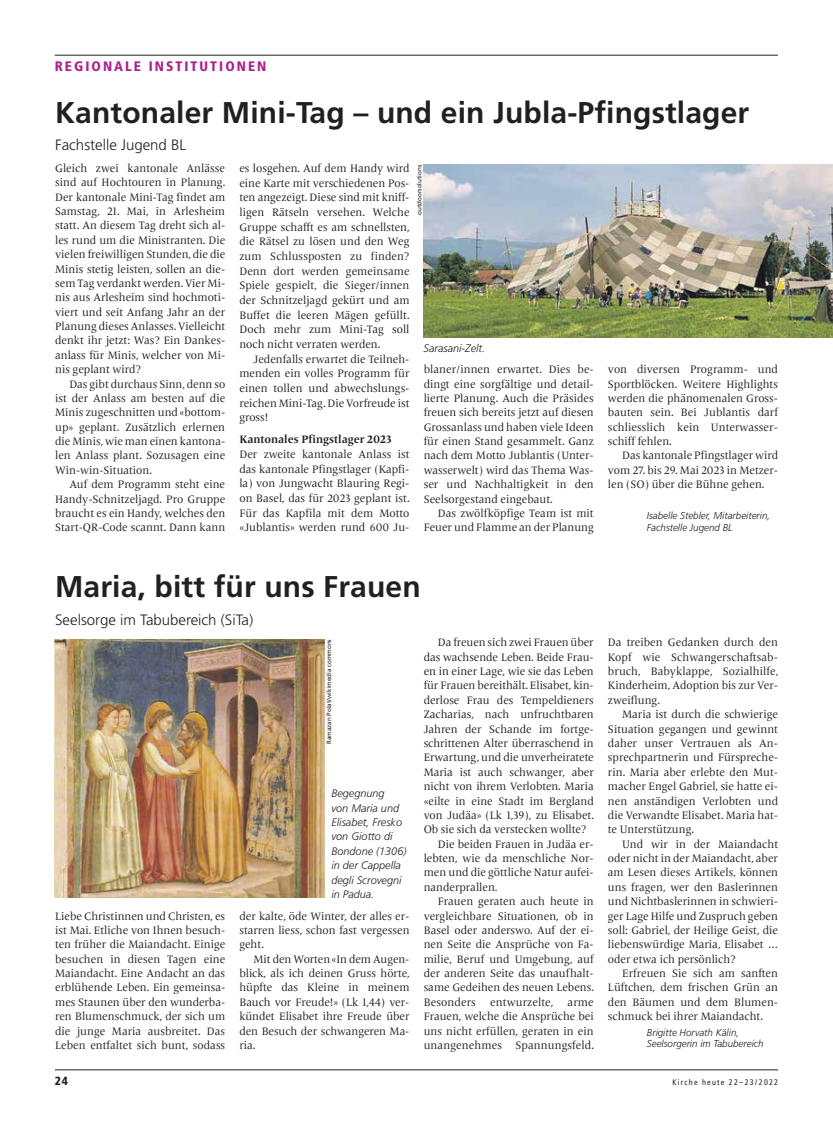
<style>
.page{position:relative;width:833px;height:1134px;background:#fff}
.page>*{position:absolute;margin:0;border:0;box-sizing:border-box;transform-origin:0 0}
.t1{font:700 30px "Frutiger";letter-spacing:.005em;color:#231f20}
.t2{font:300 15px "Frutiger";color:#231f20}
.t3{font:900 condensed 13.75px "Frutiger";letter-spacing:.15em;color:#ab218e}
.t4{font:900 condensed 11.88px "Frutiger";color:#231f20}
.t5{font:11.25px/14.4px "Frutiger Serif LT Pro";color:#231f20;text-align:justify}
.t6{font:700 11.25px "Frutiger Serif LT Pro";color:#231f20}
.t7{font:italic 300 10.88px/14.4px "Frutiger";color:#231f20}
.t8{font:italic 300 10px/11.9px "Frutiger";color:#231f20}
.t9{font:condensed 8.12px "Frutiger";letter-spacing:.15em;color:#231f20}
.t10{font:6.25px "Frutiger";color:#231f20}
</style>
<div class="page">
<hr style="left:55px;top:1070px;width:723px;height:1px;background:#231f20">
<hr style="left:55px;top:55px;width:723px;height:1px;background:#231f20">
<img style="left:54px;top:639px;width:270px;height:259px">
<img style="left:423px;top:165px;width:410px;height:172px">
<p class="t3" style="left:55px;top:58px;width:213px">REGIONALE INSTITUTIONEN</p>
<h1 class="t1" style="left:55px;top:94px;width:695px">Kantonaler Mini-Tag – und ein Jubla-Pfingstlager</h1>
<h2 class="t2" style="left:55px;top:137px;width:132px">Fachstelle Jugend BL</h2>
<p class="t5" style="left:55px;top:161px;width:172px">Gleich zwei kantonale Anlässe sind auf Hochtouren in Planung.<br>Der kantonale Mini-Tag findet am Samstag, 21. Mai, in Arlesheim statt. An diesem Tag dreht sich al&shy;les rund um die Ministranten. Die vielen freiwilligen Stunden, die die Minis stetig leisten, sollen an die&shy;sem Tag verdankt werden. Vier Mi&shy;nis aus Arlesheim sind hochmoti&shy;viert und seit Anfang Jahr an der Planung dieses Anlasses. Vielleicht denkt ihr jetzt: Was? Ein Dankes&shy;anlass für Minis, welcher von Mi&shy;nis geplant wird?</p>
<p class="t5" style="left:55px;top:377px;width:172px;text-indent:14px">Das gibt durchaus Sinn, denn so ist der Anlass am besten auf die Minis zugeschnitten und «bottom&shy;up» geplant. Zusätzlich erlernen die Minis, wie man einen kantona&shy;len Anlass plant. Sozusagen eine Win-win-Situation.</p>
<p class="t5" style="left:55px;top:477px;width:172px;text-indent:14px">Auf dem Programm steht eine Handy-Schnitzeljagd. Pro Gruppe braucht es ein Handy, welches den Start-QR-Code scannt. Dann kann</p>
<p class="t5" style="left:239px;top:161px;width:172px">es losgehen. Auf dem Handy wird eine Karte mit verschiedenen Pos&shy;ten angezeigt. Diese sind mit kniff&shy;ligen Rätseln versehen. Welche Gruppe schafft es am schnellsten, die Rätsel zu lösen und den Weg zum Schlussposten zu finden?<br>Denn dort werden gemeinsame Spiele gespielt, die Sieger/innen der Schnitzeljagd gekürt und am Buffet die leeren Mägen gefüllt.<br>Doch mehr zum Mini-Tag soll noch nicht verraten werden.</p>
<p class="t5" style="left:239px;top:352px;width:172px;text-indent:14px">Jedenfalls erwartet die Teilneh&shy;menden ein volles Programm für einen tollen und abwechslungs&shy;reichen Mini-Tag. Die Vorfreude ist gross!</p>
<p class="t6" style="left:239px;top:433px;width:154px">Kantonales Pfingstlager 2023</p>
<p class="t5" style="left:239px;top:447px;width:172px">Der zweite kantonale Anlass ist das kantonale Pfingstlager (Kapfi&shy;la) von Jungwacht Blauring Regi&shy;on Basel, das für 2023 geplant ist.<br>Für das Kapfila mit dem Motto «Jublantis» werden rund 600 Ju-</p>
<p class="t10" style="left:415px;top:215px;width:51px;rotate:-90deg">outdoorsolutions</p>
<p class="t7" style="left:423px;top:341px;width:63px">Sarasani-Zelt.</p>
<p class="t5" style="left:424px;top:362px;width:172px">blaner/innen erwartet. Dies be&shy;dingt eine sorgfältige und detail&shy;lierte Planung. Auch die Präsides freuen sich bereits jetzt auf diesen Grossanlass und haben viele Ideen für einen Stand gesammelt. Ganz nach dem Motto Jublantis (Unter&shy;wasserwelt) wird das Thema Was&shy;ser und Nachhaltigkeit in den Seelsorgestand eingebaut.</p>
<p class="t5" style="left:424px;top:506px;width:172px;text-align:right">Das zwölfköpfige Team ist mit<br>Feuer und Flamme an der Planung</p>
<p class="t5" style="left:608px;top:362px;width:172px">von diversen Programm- und Sportblöcken. Weitere Highlights werden die phänomenalen Gross&shy;bauten sein. Bei Jublantis darf schliesslich kein Unterwasser&shy;schiff fehlen.</p>
<p class="t5" style="left:608px;top:449px;width:172px;text-indent:14px">Das kantonale Pfingstlager wird vom 27. bis 29. Mai 2023 in Metzer&shy;len (SO) über die Bühne gehen.</p>
<p class="t8" style="left:647px;top:509px;width:125px">Isabelle Stebler, Mitarbeiterin,<br>Fachstelle Jugend BL</p>
<h1 class="t1" style="left:55px;top:569px;width:367px">Maria, bitt für uns Frauen</h1>
<h2 class="t2" style="left:55px;top:611px;width:200px">Seelsorge im Tabubereich (SiTa)</h2>
<p class="t10" style="left:325px;top:744px;width:106px;rotate:-90deg">Ramazan Polat/wikimedia commons</p>
<p class="t7" style="left:331px;top:786px;width:76px">Begegnung<br>von Maria und<br>Elisabet, Fresko von Giotto di<br>Bondone (1306) in der Cappella degli Scrovegni in Padua.</p>
<p class="t5" style="left:55px;top:909px;width:172px">Liebe Christinnen und Christen, es ist Mai. Etliche von Ihnen besuch&shy;ten früher die Maiandacht. Einige besuchen in diesen Tagen eine Maiandacht. Eine Andacht an das erblühende Leben. Ein gemeinsa&shy;mes Staunen über den wunderba&shy;ren Blumenschmuck, der sich um die junge Maria ausbreitet. Das Leben entfaltet sich bunt, sodass</p>
<p class="t5" style="left:239px;top:909px;width:172px">der kalte, öde Winter, der alles er&shy;starren liess, schon fast vergessen geht.</p>
<p class="t5" style="left:239px;top:952px;width:172px;text-indent:14px">Mit den Worten «In dem Augen&shy;blick, als ich deinen Gruss hörte, hüpfte das Kleine in meinem Bauch vor Freude!» (Lk 1,44) ver&shy;kündet Elisabet ihre Freude über den Besuch der schwangeren Ma&shy;ria.</p>
<p class="t5" style="left:438px;top:635px;width:157px">Da freuen sich zwei Frauen über</p>
<p class="t5" style="left:424px;top:650px;width:172px">das wachsende Leben. Beide Frau-</p>
<p class="t5" style="left:424px;top:664px;width:172px">en in einer Lage, wie sie das Leben</p>
<p class="t5" style="left:424px;top:679px;width:172px">für Frauen bereithält. Elisabet, kin-</p>
<p class="t5" style="left:424px;top:693px;width:171px">derlose Frau des Tempeldieners</p>
<p class="t5" style="left:424px;top:707px;width:172px">Zacharias, nach unfruchtbaren</p>
<p class="t5" style="left:424px;top:722px;width:172px">Jahren der Schande im fortge-</p>
<p class="t5" style="left:424px;top:736px;width:172px">schrittenen Alter überraschend in</p>
<p class="t5" style="left:424px;top:750px;width:172px">Erwartung, und die unverheiratete</p>
<p class="t5" style="left:424px;top:765px;width:172px">Maria ist auch schwanger, aber</p>
<p class="t5" style="left:424px;top:779px;width:171px">nicht von ihrem Verlobten. Maria</p>
<p class="t5" style="left:424px;top:794px;width:172px">«eilte in eine Stadt im Bergland</p>
<p class="t5" style="left:424px;top:808px;width:172px">von Judäa» (Lk 1,39), zu Elisabet.</p>
<p class="t5" style="left:424px;top:822px;width:164px">Ob sie sich da verstecken wollte?</p>
<p class="t5" style="left:438px;top:837px;width:157px">Die beiden Frauen in Judäa er-</p>
<p class="t5" style="left:424px;top:851px;width:172px">lebten, wie da menschliche Nor-</p>
<p class="t5" style="left:424px;top:865px;width:172px">men und die göttliche Natur aufei-</p>
<p class="t5" style="left:424px;top:880px;width:75px">nanderprallen.</p>
<p class="t5" style="left:438px;top:894px;width:157px">Frauen geraten auch heute in</p>
<p class="t5" style="left:424px;top:909px;width:172px">vergleichbare Situationen, ob in</p>
<p class="t5" style="left:424px;top:923px;width:172px">Basel oder anderswo. Auf der ei-</p>
<p class="t5" style="left:424px;top:937px;width:172px">nen Seite die Ansprüche von Fa-</p>
<p class="t5" style="left:424px;top:952px;width:171px">milie, Beruf und Umgebung, auf</p>
<p class="t5" style="left:424px;top:966px;width:172px">der anderen Seite das unaufhalt-</p>
<p class="t5" style="left:424px;top:980px;width:172px">same Gedeihen des neuen Lebens.</p>
<p class="t5" style="left:424px;top:995px;width:54px">Besonders</p>
<p class="t5" style="left:490px;top:995px;width:65px">entwurzelte,</p>
<p class="t5" style="left:424px;top:995px;width:172px;text-indent:144px">arme Frauen, welche die Ansprüche bei uns nicht erfüllen, geraten in ein unangenehmes Spannungsfeld.</p>
<p class="t5" style="left:608px;top:635px;width:172px">Da treiben Gedanken durch den Kopf wie Schwangerschaftsab&shy;bruch, Babyklappe, Sozialhilfe, Kinderheim, Adoption bis zur Ver&shy;zweiflung.</p>
<p class="t5" style="left:608px;top:707px;width:172px;text-indent:14px">Maria ist durch die schwierige Situation gegangen und gewinnt daher unser Vertrauen als An&shy;sprechpartnerin und Fürspreche&shy;rin. Maria aber erlebte den Mut&shy;macher Engel Gabriel, sie hatte ei&shy;nen anständigen Verlobten und die Verwandte Elisabet. Maria hat&shy;te Unterstützung.</p>
<p class="t5" style="left:608px;top:837px;width:172px;text-indent:14px">Und wir in der Maiandacht oder nicht in der Maiandacht, aber am Lesen dieses Artikels, können uns fragen, wer den Baslerinnen und Nichtbaslerinnen in schwieri&shy;ger Lage Hilfe und Zuspruch geben soll: Gabriel, der Heilige Geist, die liebenswürdige Maria, Elisabet … oder etwa ich persönlich?</p>
<p class="t5" style="left:608px;top:966px;width:172px;text-indent:14px">Erfreuen Sie sich am sanften Lüftchen, dem frischen Grün an den Bäumen und dem Blumen&shy;schmuck bei ihrer Maiandacht.</p>
<p class="t8" style="left:647px;top:1026px;width:118px">Brigitte Horvath Kälin,<br>Seelsorgerin im Tabubereich</p>
<p class="t4" style="left:55px;top:1074px;width:15px">24</p>
<p class="t9" style="left:672px;top:1077px;width:107px">Kirche heute 22–23/2022</p>
</div>
